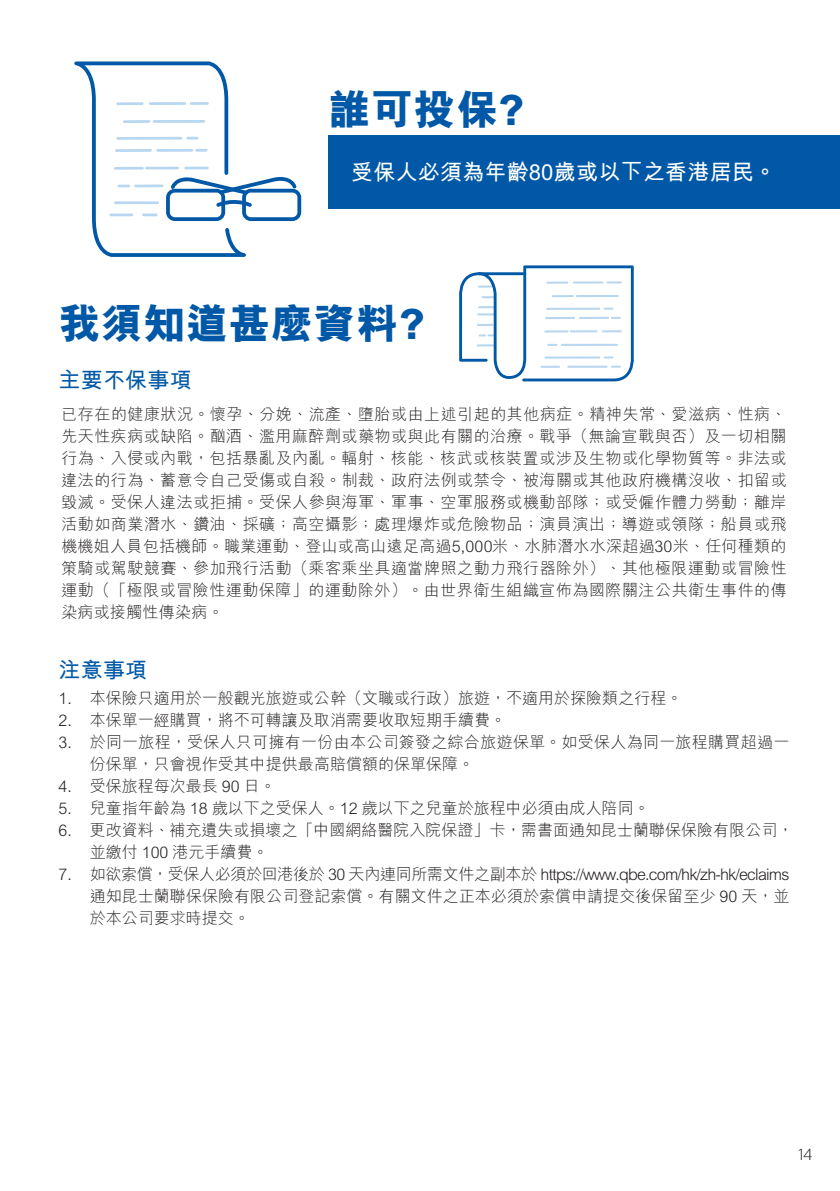
<style>
.page{position:relative;width:840px;height:1191px;background:#fff}
.page>*{position:absolute;margin:0;border:0;box-sizing:border-box;transform-origin:0 0}
.t1{font:800 42px "M Hei HK";letter-spacing:.01em;color:#0158a6}
.t2{font:700 22px "M Hei HK";letter-spacing:.01em;color:#fff}
.t3{font:700 22px "M Hei HK";letter-spacing:.01em;color:#0158a6}
.t4{font:300 16px/22px "M Hei HK";color:#231f20;text-align:justify}
.t5{font:300 16px "Stag Sans";color:#231f20}
</style>
<div class="page">
<div style="left:328px;top:135px;width:511px;height:73px;background:#0158a6"></div>
<svg style="left:74px;top:61px;width:227px;height:196px"></svg>
<svg style="left:459px;top:265px;width:174px;height:116px"></svg>
<hr style="left:477px;top:272px;width:49px;height:3px;background:#0158a6">
<h1 class="t1" style="left:328px;top:82px;width:197px">誰可投保?</h1>
<h2 class="t2" style="left:351px;top:156px;width:426px">受保人必須為年齡80歲或以下之香港居民。</h2>
<h1 class="t1" style="left:59px;top:295px;width:367px">我須知道甚麼資料?</h1>
<h2 class="t3" style="left:58px;top:364px;width:135px">主要不保事項</h2>
<p class="t4" style="left:61px;top:403px;width:726px">已存在的健康狀況。懷孕、分娩、流產、墮胎或由上述引起的其他病症。精神失常、愛滋病、性病、先天性疾病或缺陷。酗酒、濫用麻醉劑或藥物或與此有關的治療。戰爭（無論宣戰與否）及一切相關行為、入侵或內戰，包括暴亂及內亂。輻射、核能、核武或核裝置或涉及生物或化學物質等。非法或違法的行為、蓄意令自己受傷或自殺。制裁、政府法例或禁令、被海關或其他政府機構沒收、扣留或毀滅。受保人違法或拒捕。受保人參與海軍、軍事、空軍服務或機動部隊；或受僱作體力勞動；離岸活動如商業潛水、鑽油、採礦；高空攝影；處理爆炸或危險物品；演員演出；導遊或領隊；船員或飛機機姐人員包括機師。職業運動、登山或高山遠足高過5,000米、水肺潛水水深超過30米、任何種類的策騎或駕駛競賽、參加飛行活動（乘客乘坐具適當牌照之動力飛行器除外）、其他極限運動或冒險性運動（「極限或冒險性運動保障」的運動除外）。由世界衛生組織宣佈為國際關注公共衛生事件的傳染病或接觸性傳染病。</p>
<h2 class="t3" style="left:58px;top:654px;width:90px">注意事項</h2>
<p class="t4" style="left:58px;top:686px;width:625px">1. 本保險只適用於一般觀光旅遊或公幹（文職或行政）旅遊，不適用於探險類之行程。</p>
<p class="t4" style="left:58px;top:708px;width:449px">2. 本保單一經購買，將不可轉讓及取消需要收取短期手續費。</p>
<p class="t4" style="left:90px;top:730px;width:700px;text-indent:-31px">3. 於同一旅程，受保人只可擁有一份由本公司簽發之綜合旅遊保單。如受保人為同一旅程購買超過一份保單，只會視作受其中提供最高賠償額的保單保障。</p>
<p class="t4" style="left:58px;top:774px;width:218px">4. 受保旅程每次最長 90 日。</p>
<p class="t4" style="left:58px;top:796px;width:592px">5. 兒童指年齡為 18 歲以下之受保人。12 歲以下之兒童於旅程中必須由成人陪同。</p>
<p class="t4" style="left:90px;top:818px;width:704px;text-indent:-31px">6. 更改資料、補充遺失或損壞之「中國網絡醫院入院保證」卡，需書面通知昆士蘭聯保保險有限公司，並繳付 100 港元手續費。</p>
<p class="t4" style="left:90px;top:862px;width:701px;text-indent:-31px">7. 如欲索償，受保人必須於回港後於 30 天內連同所需文件之副本於 https://www.qbe.com/hk/zh-hk/eclaims通知昆士蘭聯保保險有限公司登記索償。有關文件之正本必須於索償申請提交後保留至少 90 天，並於本公司要求時提交。</p>
<p class="t5" style="left:798px;top:1145px;width:15px">14</p>
</div>
